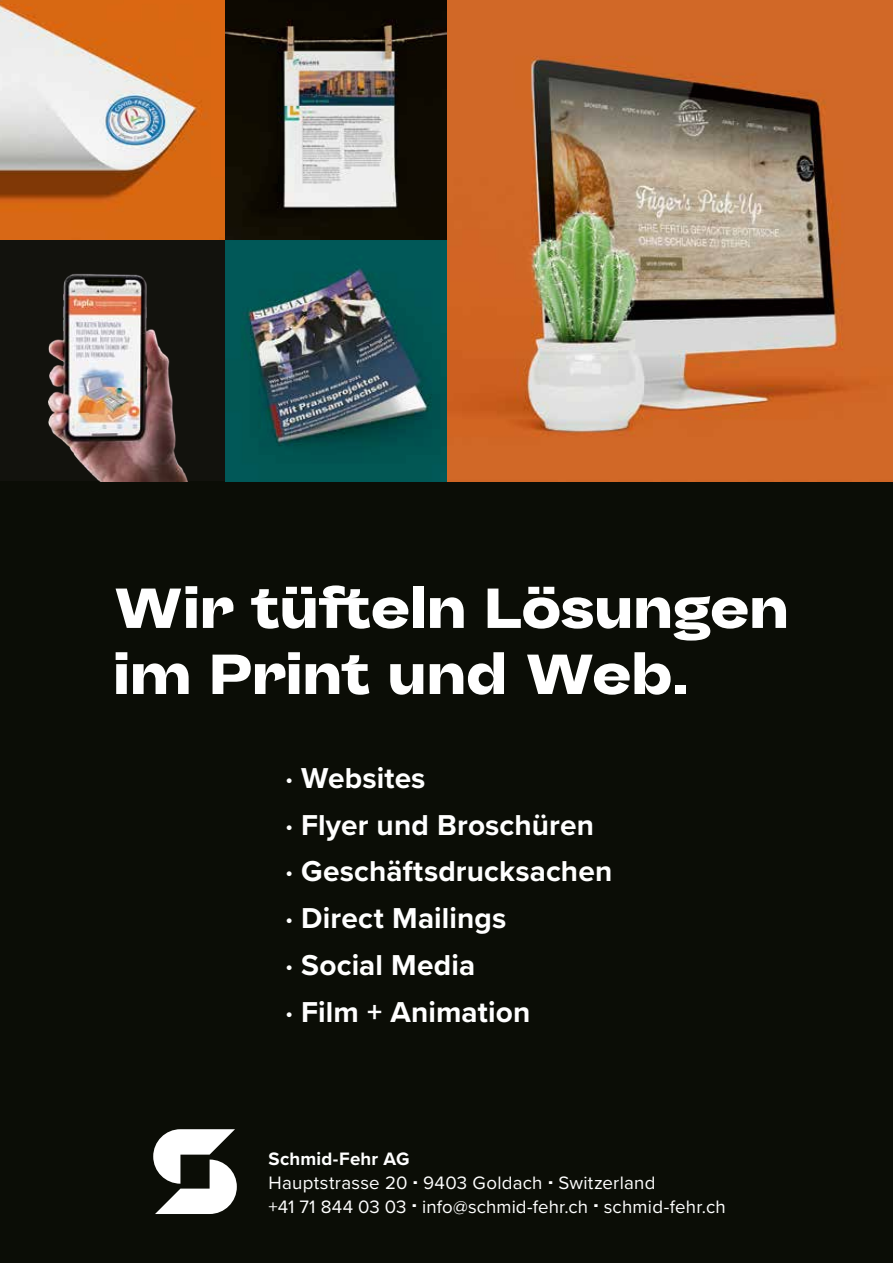
<style>
.page{position:relative;width:893px;height:1263px;background:#fff}
.page>*{position:absolute;margin:0;border:0;box-sizing:border-box;transform-origin:0 0}
.t1{font:900 59.7px/66px "Sombra";letter-spacing:-.005em;color:#fff}
.t2{font:700 29.85px/46.8px "Proxima Nova";letter-spacing:.005em;color:#fff}
.t3{font:18.6px/23.7px "Proxima Nova";letter-spacing:.015em;color:#fff}
.s1{font-weight:700}
</style>
<div class="page">
<div style="left:0;top:481px;width:893px;height:782px;background:#0b0d06"></div>
<svg style="left:153px;top:1129px;width:84px;height:85px"></svg>
<img style="left:0;top:0;width:893px;height:481px">
<img style="left:0;top:240px;width:226px;height:241px">
<h1 class="t1" style="left:113px;top:568px;width:677px">Wir tüfteln Lösungen im Print und Web.</h1>
<h2 class="t2" style="left:285px;top:754px;width:328px">· Websites<br>· Flyer und Broschüren<br>· Geschäftsdrucksachen · Direct Mailings<br>· Social Media<br>· Film + Animation</h2>
<p class="t3" style="left:269px;top:1146px;width:459px"><span class="s1">Schmid-Fehr AG<br></span>Hauptstrasse 20 <sup>.</sup> 9403 Goldach <sup>.</sup> Switzerland<br>+41 71 844 03 03 <sup>.</sup> info@schmid-fehr.ch <sup>.</sup> schmid-fehr.ch</p>
</div>
